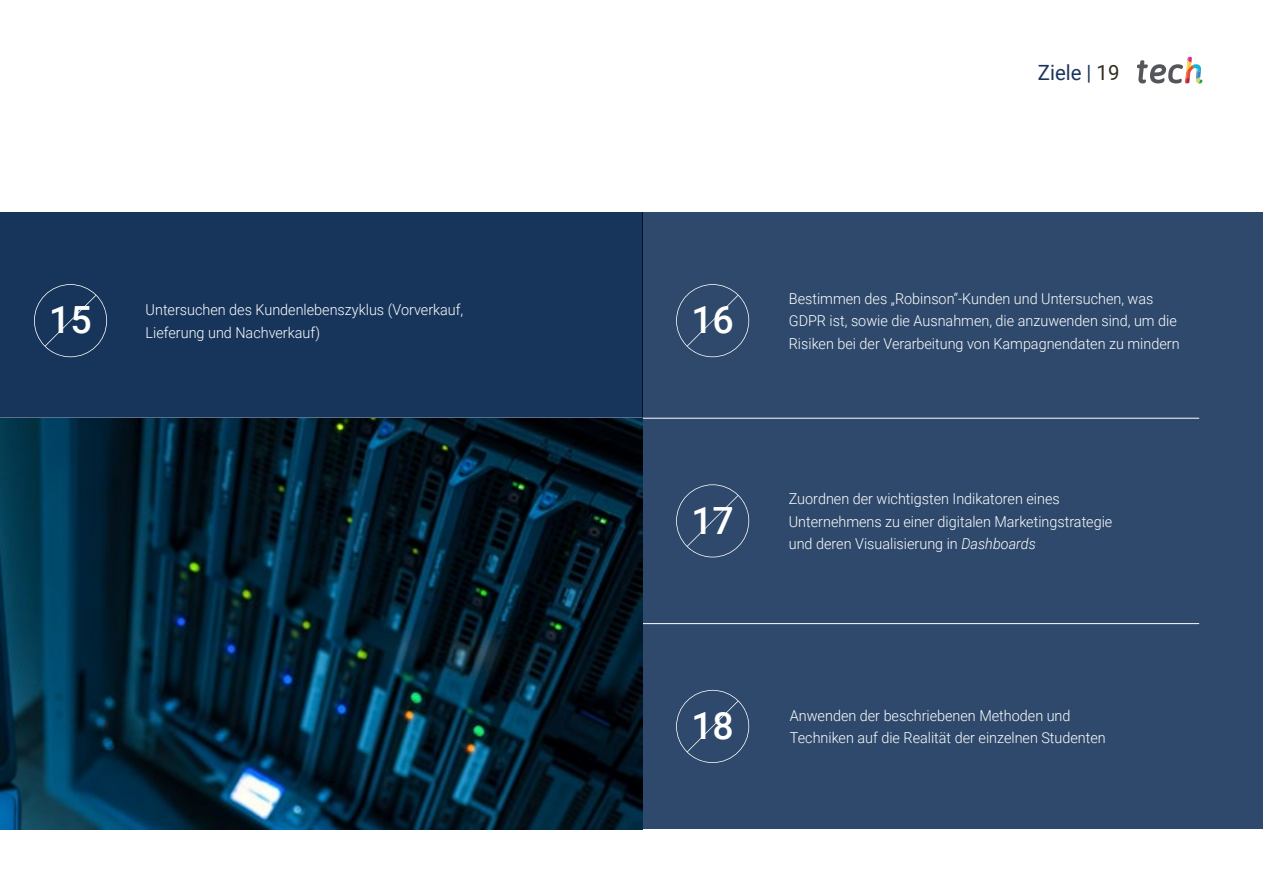
<style>
.page{position:relative;width:1263px;height:893px;background:#fff}
.page>*{position:absolute;margin:0;border:0;box-sizing:border-box;transform-origin:0 0}
.t1{font:500 37.5px "Roboto";color:#fff}
.t2{font:21px "Roboto";color:#1a355c}
.t3{font:300 15px/22.5px "Roboto";color:#fff;scale:.96 1}
.s1{color:#312e20}
.s2{font-style:italic}
</style>
<div class="page">
<div style="left:0;top:213px;width:642px;height:616px;background:#17355b"></div>
<div style="left:642px;top:213px;width:621px;height:616px;background:#2e496b"></div>
<svg style="left:676px;top:284px;width:73px;height:73px"></svg>
<svg style="left:676px;top:484px;width:73px;height:73px"></svg>
<svg style="left:34px;top:284px;width:73px;height:73px"></svg>
<svg style="left:676px;top:690px;width:73px;height:73px"></svg>
<hr style="left:0;top:418px;width:1199px;height:1px;background:#fff">
<hr style="left:0;top:623px;width:1199px;height:1px;background:#fff">
<svg style="left:1137px;top:57px;width:65px;height:27px"></svg>
<img style="left:0;top:418px;width:642px;height:411px">
<h1 class="t1" style="left:49px;top:294px;width:44px">15</h1>
<p class="t3" style="left:146px;top:298px;width:332px">Untersuchen des Kundenlebenszyklus (Vorverkauf,<br>Lieferung und Nachverkauf)</p>
<h2 class="t2" style="left:1038px;top:57px;width:83px">Ziele | <span class="s1">19</span></h2>
<h1 class="t1" style="left:691px;top:294px;width:44px">16</h1>
<h1 class="t1" style="left:691px;top:494px;width:44px">17</h1>
<p class="t3" style="left:789px;top:287px;width:409px">Bestimmen des „Robinson“-Kunden und Untersuchen, was<br>GDPR ist, sowie die Ausnahmen, die anzuwenden sind, um die<br>Risiken bei der Verarbeitung von Kampagnendaten zu mindern</p>
<p class="t3" style="left:789px;top:487px;width:339px">Zuordnen der wichtigsten Indikatoren eines<br>Unternehmens zu einer digitalen Marketingstrategie und deren Visualisierung in <span class="s2">Dashboards</span></p>
<h1 class="t1" style="left:691px;top:699px;width:44px">18</h1>
<p class="t3" style="left:790px;top:704px;width:331px">Anwenden der beschriebenen Methoden und<br>Techniken auf die Realität der einzelnen Studenten</p>
</div>
